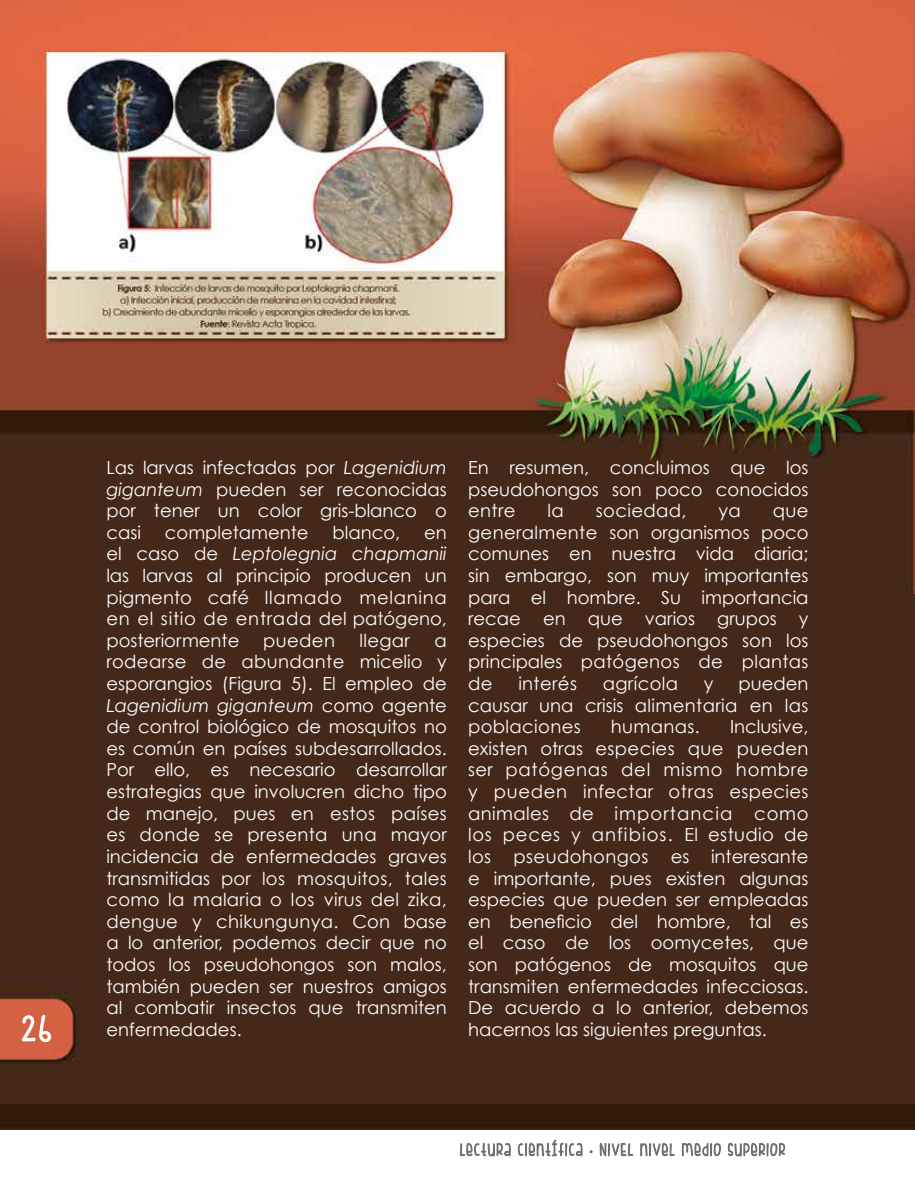
<style>
.page{position:relative;width:915px;height:1191px;background:#fff}
.page>*{position:absolute;margin:0;border:0;box-sizing:border-box;transform-origin:0 0}
.t1{font:36.75px "FIS Hfingers";color:#fff}
.t2{font:18px/21.6px "Century Gothic";color:#fff;text-align:justify}
.t3{font:18px "Century Gothic";letter-spacing:.02em;color:#fff}
.s1{font-style:italic}
</style>
<div class="page">
<svg style="left:460px;top:1143px;width:50px;height:14px"></svg>
<svg style="left:518px;top:1139px;width:64px;height:17px"></svg>
<svg style="left:599px;top:1142px;width:33px;height:14px"></svg>
<svg style="left:640px;top:1143px;width:34px;height:13px"></svg>
<svg style="left:681px;top:1143px;width:39px;height:14px"></svg>
<svg style="left:727px;top:1142px;width:57px;height:15px"></svg>
<img style="left:0;top:0;width:914px;height:1129px">
<svg style="left:0;top:998px;width:78px;height:61px;background:#c56347"></svg>
<p class="t2" style="left:106px;top:456px;width:342px">Las larvas infectadas por <span class="s1">Lagenidium giganteum</span> pueden ser reconocidas por tener un color gris-blanco o casi</p>
<p class="t2" style="left:468px;top:456px;width:342px">En resumen, concluimos que los pseudohongos son poco conocidos entre</p>
<p class="t2" style="left:547px;top:499px;width:18px">la</p>
<p class="t3" style="left:595px;top:499px;width:92px">sociedad,</p>
<p class="t2" style="left:718px;top:499px;width:24px">ya</p>
<p class="t2" style="left:468px;top:499px;width:342px;text-indent:305px">que generalmente son organismos poco comunes en nuestra vida diaria; sin embargo, son muy importantes para el hombre. Su importancia recae en que varios grupos y especies de pseudohongos son los principales patógenos de plantas de</p>
<p class="t2" style="left:165px;top:521px;width:145px">completamente</p>
<p class="t2" style="left:332px;top:521px;width:69px">blanco,</p>
<p class="t2" style="left:106px;top:521px;width:342px;text-indent:317px">en el caso de <span class="s1">Leptolegnia chapmanii </span>las larvas al principio producen un pigmento café llamado melanina en el sitio de entrada del patógeno, posteriormente</p>
<p class="t2" style="left:263px;top:629px;width:73px">pueden</p>
<p class="t2" style="left:359px;top:629px;width:52px">llegar</p>
<p class="t2" style="left:106px;top:629px;width:342px;text-indent:328px">a rodearse de abundante micelio y esporangios (Figura 5). El empleo de <span class="s1">Lagenidium giganteum</span> como agente de control biológico de mosquitos no es común en países subdesarrollados.<br>Por ello, es necesario desarrollar estrategias que involucren dicho tipo de manejo, pues en estos países es donde se presenta una mayor incidencia de enfermedades graves transmitidas por los mosquitos, tales como la malaria o los virus del zika, dengue y chikungunya. Con base a lo anterior, podemos decir que no todos los pseudohongos son malos, también pueden ser nuestros amigos al combatir insectos que transmiten enfermedades.</p>
<p class="t3" style="left:518px;top:672px;width:60px">interés</p>
<p class="t3" style="left:602px;top:672px;width:77px">agrícola</p>
<p class="t2" style="left:703px;top:672px;width:11px">y</p>
<p class="t2" style="left:468px;top:672px;width:342px;text-indent:270px">pueden causar una crisis alimentaria en las poblaciones</p>
<p class="t2" style="left:468px;top:715px;width:342px;text-indent:262px">Inclusive, existen otras especies que pueden ser patógenas del mismo hombre y pueden infectar otras especies animales de importancia como los peces y anfibios. El estudio de los pseudohongos es interesante e importante, pues existen algunas especies que pueden ser empleadas en beneficio del hombre, tal es el caso de los oomycetes, que son patógenos de mosquitos que transmiten enfermedades infecciosas.<br>De acuerdo a lo anterior, debemos</p>
<p class="t3" style="left:610px;top:715px;width:90px">humanas.</p>
<h1 class="t1" style="left:23px;top:1008px;width:30px">26</h1>
<p class="t2" style="left:468px;top:1018px;width:300px">hacernos las siguientes preguntas.</p>
</div>
